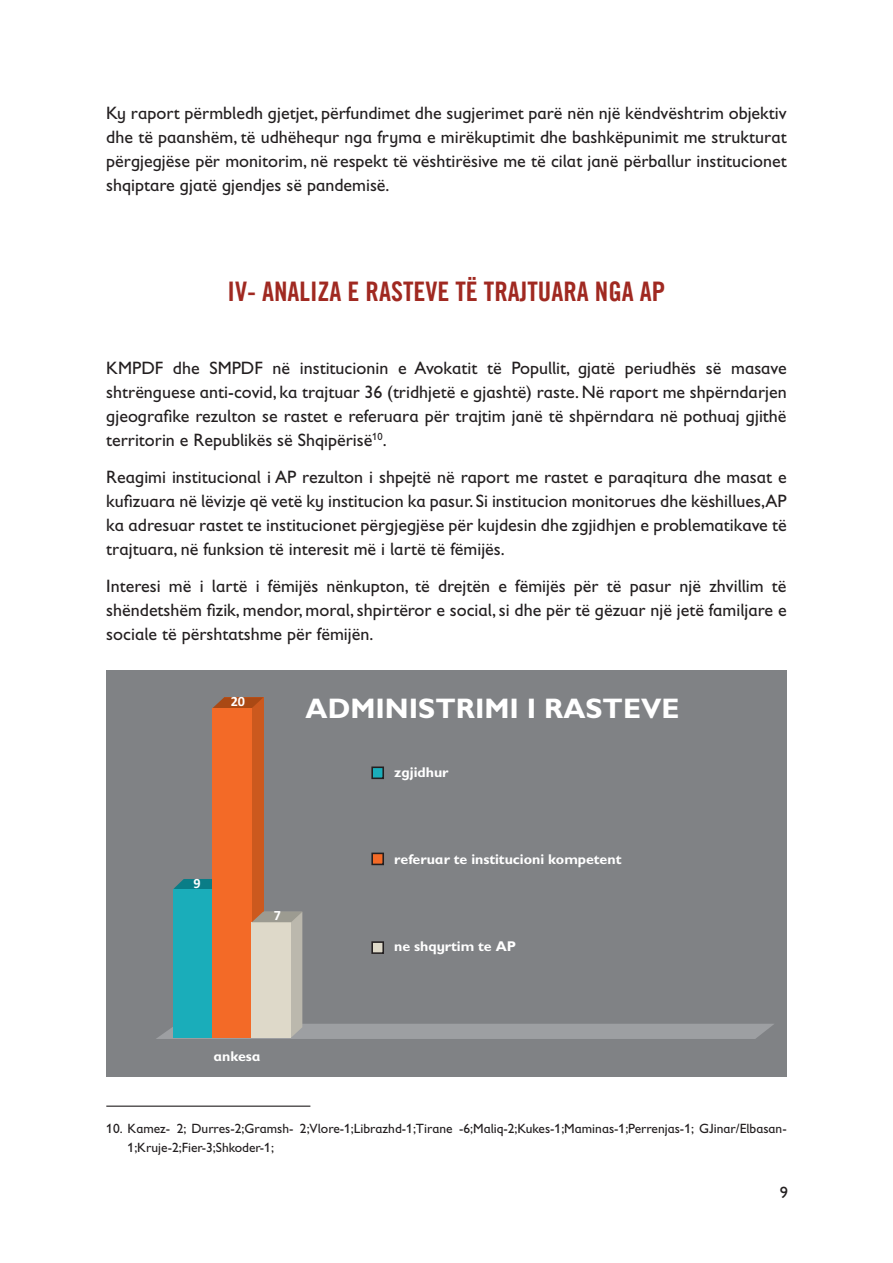
<style>
.page{position:relative;width:893px;height:1263px;background:#fff}
.page>*{position:absolute;margin:0;border:0;box-sizing:border-box;transform-origin:0 0}
.t1{font:700 28.35px "Gill Sans Infant Std";color:#fff}
.t2{font:27px "Trade Gothic LT Com Bd Cn 20";color:#a02921}
.t3{font:18px/24px "Gill Sans Infant Std";color:#231f20;text-align:justify}
.t4{font:16.5px "Gill Sans Infant Std";color:#231f20}
.t5{font:700 14.1px "Gill Sans Infant Std";color:#fff}
.t6{font:700 14.1px "Calibri";color:#fff}
.t7{font:13.5px/19.5px "Gill Sans Infant Std";color:#231f20}
</style>
<div class="page">
<hr style="left:106px;top:1105px;width:204px;height:2px;background:#231f20">
<div style="left:106px;top:670px;width:681px;height:407px;background:#808285"></div>
<div style="left:224px;top:697px;width:39px;height:330px;background:#cc591e"></div>
<svg style="left:173px;top:879px;width:40px;height:10px"></svg>
<div style="left:173px;top:889px;width:40px;height:149px;background:#1aadba"></div>
<div style="left:213px;top:708px;width:39px;height:330px;background:#f36a27"></div>
<svg style="left:213px;top:697px;width:50px;height:11px"></svg>
<svg style="left:371px;top:766px;width:13px;height:13px"></svg>
<svg style="left:371px;top:852px;width:13px;height:13px"></svg>
<svg style="left:156px;top:912px;width:618px;height:127px"></svg>
<p class="t3" style="left:106px;top:100px;width:682px">Ky raport përmbledh gjetjet, përfundimet dhe sugjerimet parë nën një këndvështrim objektiv dhe të paanshëm, të udhëhequr nga fryma e mirëkuptimit dhe bashkëpunimit me strukturat përgjegjëse për monitorim, në respekt të vështirësive me të cilat janë përballur institucionet shqiptare gjatë gjendjes së pandemisë.</p>
<h2 class="t2" style="left:228px;top:275px;width:439px">IV- ANALIZA E RASTEVE TË TRAJTUARA NGA AP</h2>
<p class="t3" style="left:106px;top:356px;width:682px">KMPDF dhe SMPDF në institucionin e Avokatit të Popullit, gjatë periudhës së masave shtrënguese anti-covid, ka trajtuar 36 (tridhjetë e gjashtë) raste. Në raport me shpërndarjen gjeografike rezulton se rastet e referuara për trajtim janë të shpërndara në pothuaj gjithë territorin e Republikës së Shqipërisë<sup>10</sup>.</p>
<p class="t3" style="left:106px;top:465px;width:682px">Reagimi institucional i AP rezulton i shpejtë në raport me rastet e paraqitura dhe masat e kufizuara në lëvizje që vetë ky institucion ka pasur. Si institucion monitorues dhe këshillues,AP ka adresuar rastet te institucionet përgjegjëse për kujdesin dhe zgjidhjen e problematikave të trajtuara, në funksion të interesit më i lartë të fëmijës.</p>
<p class="t3" style="left:106px;top:574px;width:682px">Interesi më i lartë i fëmijës nënkupton, të drejtën e fëmijës për të pasur një zhvillim të shëndetshëm fizik, mendor, moral, shpirtëror e social, si dhe për të gëzuar një jetë familjare e sociale të përshtatshme për fëmijën.</p>
<p class="t6" style="left:194px;top:874px;width:9px">9</p>
<p class="t6" style="left:231px;top:692px;width:16px">20</p>
<h1 class="t1" style="left:306px;top:692px;width:375px">ADMINISTRIMI I RASTEVE</h1>
<p class="t5" style="left:394px;top:764px;width:56px">zgjidhur</p>
<p class="t6" style="left:274px;top:906px;width:9px">7</p>
<p class="t5" style="left:394px;top:851px;width:229px">referuar te institucioni kompetent</p>
<p class="t5" style="left:394px;top:938px;width:123px">ne shqyrtim te AP</p>
<p class="t5" style="left:213px;top:1048px;width:49px">ankesa</p>
<p class="t7" style="left:128px;top:1118px;width:661px;text-indent:-21px">10. Kamez- 2; Durres-2;Gramsh- 2;Vlore-1;Librazhd-1;Tirane -6;Maliq-2;Kukes-1;Maminas-1;Perrenjas-1; GJinar/Elbasan-<br>1;Kruje-2;Fier-3;Shkoder-1;</p>
<p class="t4" style="left:780px;top:1183px;width:10px">9</p>
</div>
